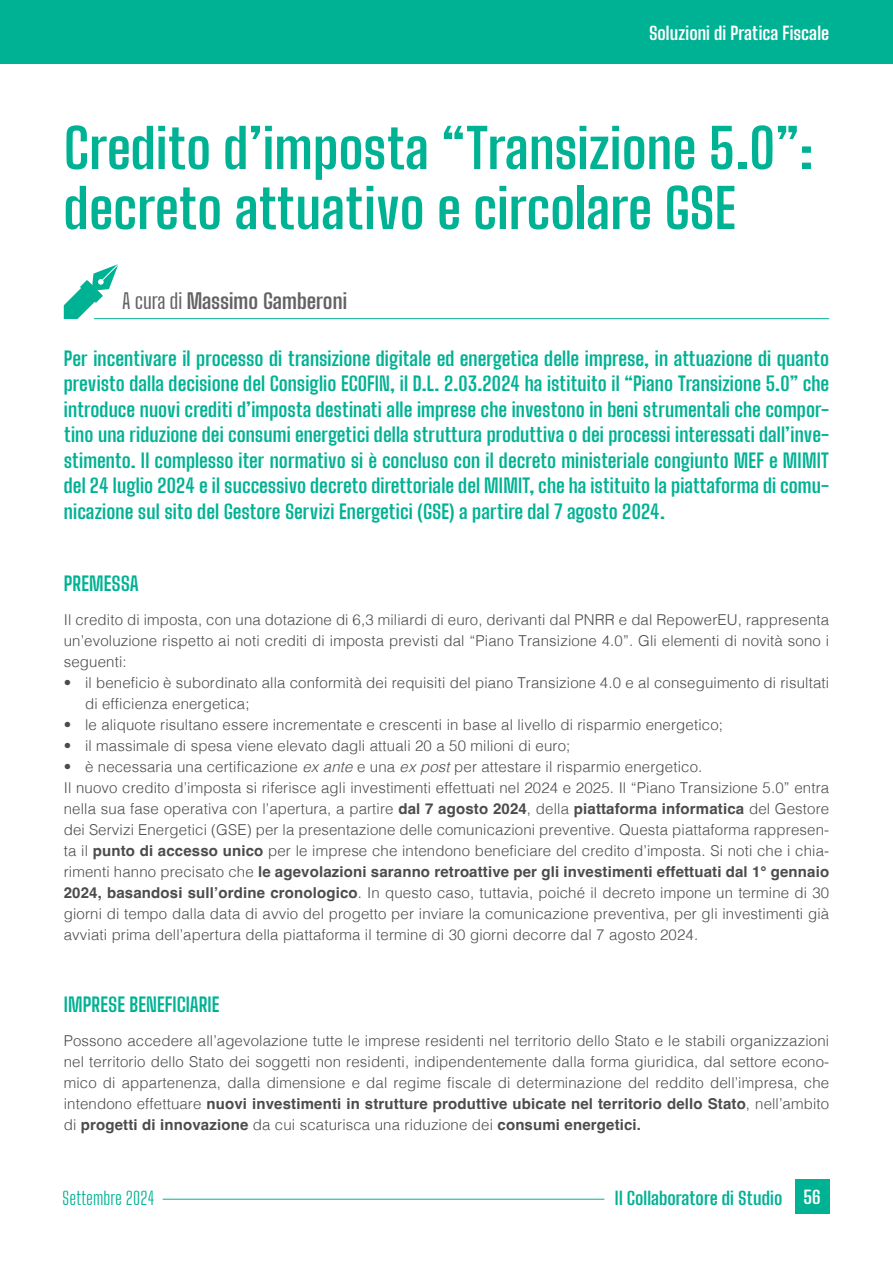
<style>
.page{position:relative;width:893px;height:1263px;background:#fff}
.page>*{position:absolute;margin:0;border:0;box-sizing:border-box;transform-origin:0 0}
.t1{font:700 54px/60px "Big Shoulders Text";color:#00b294}
.t2{font:700 21px "Big Shoulders Text";color:#636366}
.t3{font:700 19.5px/25.5px "Big Shoulders Text";letter-spacing:.005em;color:#00b294;text-align:justify}
.t4{font:700 18px "Big Shoulders Text";letter-spacing:.005em;color:#fff}
.t5{font:700 18px "Big Shoulders Text";color:#00b294}
.t6{font:300 18px "Big Shoulders Text";letter-spacing:.005em;color:#00b294}
.t7{font:300 15px/21px "Helvetica";letter-spacing:.01em;color:#4b4c4d;text-align:justify}
.s1{font-weight:400}
.s2{font-style:italic}
.s3{font-weight:700}
.s4{color:#fff}
</style>
<div class="page">
<div style="left:0;top:0;width:893px;height:64px;background:#00b294"></div>
<hr style="left:163px;top:1199px;width:441px;height:1px;background:#00b294">
<div style="left:795px;top:1179px;width:34px;height:34px;background:#00b294"></div>
<hr style="left:94px;top:318px;width:735px;height:1px;background:#00b294">
<svg style="left:64px;top:264px;width:58px;height:55px"></svg>
<p class="t4" style="left:649px;top:21px;width:182px">Soluzioni di Pratica Fiscale</p>
<h1 class="t1" style="left:64px;top:119px;width:751px">Credito d’imposta “Transizione 5.0”: decreto attuativo e circolare GSE</h1>
<h2 class="t2" style="left:122px;top:286px;width:226px"><span class="s1">A cura di</span> Massimo Gamberoni</h2>
<p class="t3" style="left:64px;top:345px;width:767px">Per incentivare il processo di transizione digitale ed energetica delle imprese, in attuazione di quanto previsto dalla decisione del Consiglio ECOFIN, il D.L. 2.03.2024 ha istituito il “Piano Transizione 5.0” che introduce nuovi crediti d’imposta destinati alle imprese che investono in beni strumentali che compor&shy;tino una riduzione dei consumi energetici della struttura produttiva o dei processi interessati dall’inve&shy;stimento. Il complesso iter normativo si è concluso con il decreto ministeriale congiunto MEF e MIMIT del 24 luglio 2024 e il successivo decreto direttoriale del MIMIT, che ha istituito la piattaforma di comu&shy;nicazione sul sito del Gestore Servizi Energetici (GSE) a partire dal 7 agosto 2024.</p>
<h3 class="t3" style="left:64px;top:571px;width:77px">PREMESSA</h3>
<p class="t7" style="left:64px;top:608px;width:767px">Il credito di imposta, con una dotazione di 6,3 miliardi di euro, derivanti dal PNRR e dal RepowerEU, rappresenta un’evoluzione rispetto ai noti crediti di imposta previsti dal “Piano Transizione 4.0”. Gli elementi di novità sono i seguenti:</p>
<p class="t7" style="left:85px;top:671px;width:746px;text-indent:-21px">• il beneficio è subordinato alla conformità dei requisiti del piano Transizione 4.0 e al conseguimento di risultati di efficienza energetica;</p>
<p class="t7" style="left:64px;top:713px;width:661px">• le aliquote risultano essere incrementate e crescenti in base al livello di risparmio energetico;</p>
<p class="t7" style="left:64px;top:734px;width:508px">• il massimale di spesa viene elevato dagli attuali 20 a 50 milioni di euro;</p>
<p class="t7" style="left:64px;top:755px;width:767px;text-align:left">• è necessaria una certificazione <span class="s2">ex ante</span> e una <span class="s2">ex post</span> per attestare il risparmio energetico.<br>Il nuovo credito d’imposta si riferisce agli investimenti effettuati nel 2024 e 2025. Il “Piano Transizione 5.0” entra nella sua fase operativa con l’apertura, a partire <span class="s3">dal 7 agosto 2024</span>, della <span class="s3">piattaforma informatica</span> del Gestore dei Servizi Energetici (GSE) per la presentazione delle comunicazioni preventive. Questa piattaforma rappresen&shy;ta il <span class="s3">punto di accesso unico</span> per le imprese che intendono beneficiare del credito d’imposta. Si noti che i chia&shy;rimenti hanno precisato che <span class="s3">le agevolazioni saranno retroattive per gli investimenti effettuati dal 1° gennaio 2024, basandosi sull’ordine cronologico</span>. In questo caso, tuttavia, poiché il decreto impone un termine di 30 giorni di tempo dalla data di avvio del progetto per inviare la comunicazione preventiva, per gli investimenti già avviati prima dell’apertura della piattaforma il termine di 30 giorni decorre dal 7 agosto 2024.</p>
<h3 class="t3" style="left:64px;top:992px;width:157px">IMPRESE BENEFICIARIE</h3>
<p class="t7" style="left:64px;top:1029px;width:767px">Possono accedere all’agevolazione tutte le imprese residenti nel territorio dello Stato e le stabili organizzazioni nel territorio dello Stato dei soggetti non residenti, indipendentemente dalla forma giuridica, dal settore econo&shy;mico di appartenenza, dalla dimensione e dal regime fiscale di determinazione del reddito dell’impresa, che intendono effettuare <span class="s3">nuovi investimenti in strutture produttive ubicate nel territorio dello Stato</span>, nell’ambito di <span class="s3">progetti di innovazione</span> da cui scaturisca una riduzione dei <span class="s3">consumi energetici.</span></p>
<p class="t6" style="left:62px;top:1186px;width:94px">Settembre 2024</p>
<p class="t5" style="left:615px;top:1185px;width:207px">Il Collaboratore di Studio <span class="s4">56</span></p>
</div>
